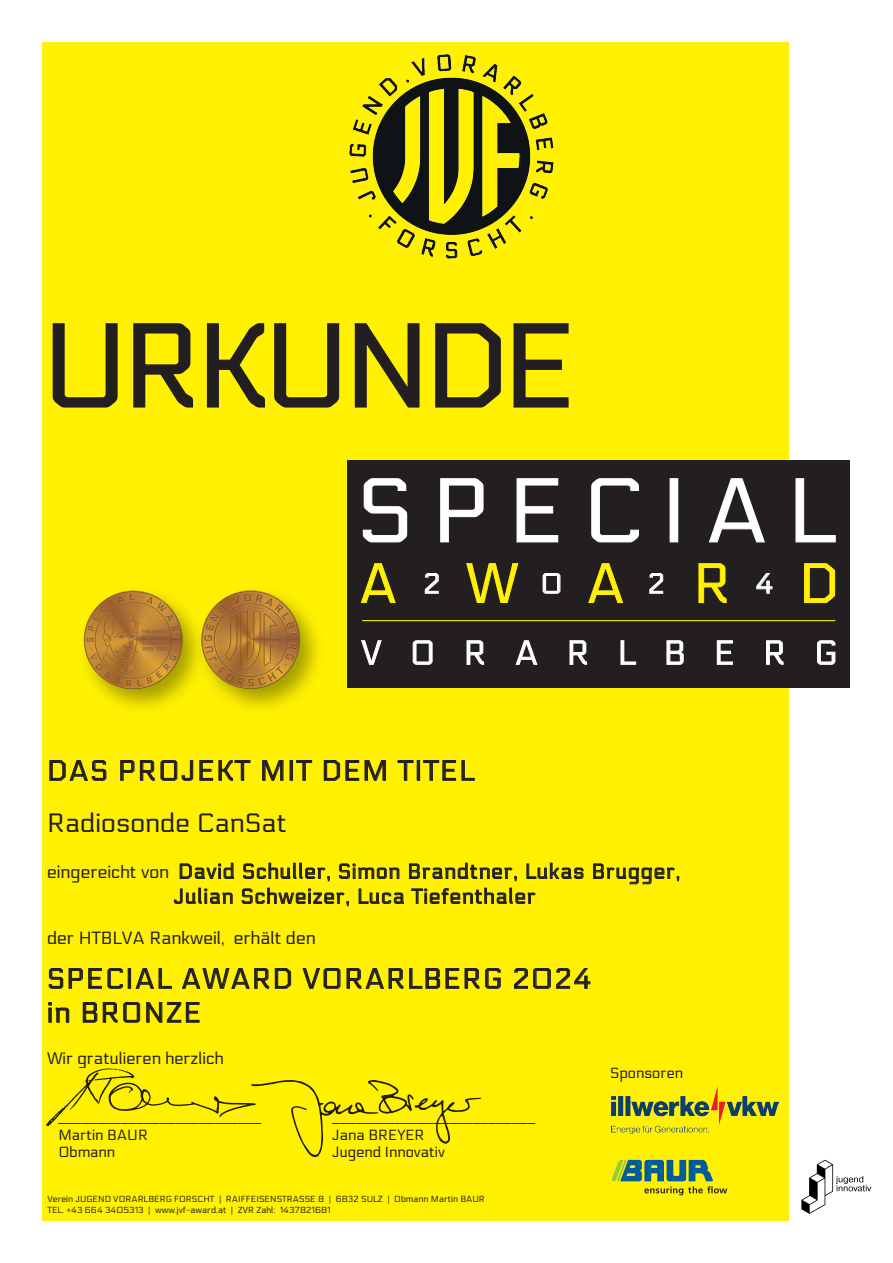
<style>
.page{position:relative;width:893px;height:1263px;background:#fff}
.page>*{position:absolute;margin:0;border:0;box-sizing:border-box;transform-origin:0 0}
.t1{font:117.6px "Electrolize";letter-spacing:-.05em;color:#231f20}
.t2{font:28.2px/33.9px "Electrolize";letter-spacing:.05em;color:#231f20}
.t3{font:28.2px "Electrolize";color:#fff}
.t4{font:26.4px "Electrolize";letter-spacing:.005em;color:#231f20}
.t5{font:20.55px/25px "Electrolize";letter-spacing:.05em;color:#231f20}
.t6{font:17.7px "Electrolize";color:#231f20}
.t7{font:16.65px "Electrolize";color:#231f20}
.t8{font:14.7px/17.7px "Electrolize";color:#231f20}
.t9{font:8.85px/10.6px "Electrolize";letter-spacing:.005em;color:#231f20}
.s1{font-size:17.7px}
</style>
<div class="page">
<div style="left:42px;top:42px;width:747px;height:1179px;background:#fff101"></div>
<img style="left:349px;top:54px;width:205px;height:205px">
<svg style="left:52px;top:323px;width:66px;height:85px"></svg>
<svg style="left:133px;top:323px;width:60px;height:85px"></svg>
<svg style="left:206px;top:323px;width:59px;height:85px"></svg>
<svg style="left:274px;top:323px;width:66px;height:85px"></svg>
<svg style="left:354px;top:323px;width:66px;height:85px"></svg>
<svg style="left:435px;top:323px;width:66px;height:85px"></svg>
<svg style="left:513px;top:323px;width:56px;height:85px"></svg>
<svg style="left:801px;top:1160px;width:70px;height:54px"></svg>
<svg style="left:49px;top:760px;width:57px;height:21px"></svg>
<svg style="left:120px;top:760px;width:14px;height:21px"></svg>
<svg style="left:140px;top:760px;width:15px;height:21px"></svg>
<svg style="left:161px;top:760px;width:32px;height:21px"></svg>
<svg style="left:199px;top:760px;width:14px;height:21px"></svg>
<svg style="left:219px;top:760px;width:31px;height:21px"></svg>
<svg style="left:262px;top:760px;width:21px;height:21px"></svg>
<div style="left:290px;top:760px;width:3px;height:20px;border:1px solid #231f20"></div>
<svg style="left:296px;top:760px;width:16px;height:21px"></svg>
<svg style="left:324px;top:760px;width:16px;height:21px"></svg>
<svg style="left:346px;top:760px;width:13px;height:21px"></svg>
<svg style="left:365px;top:760px;width:21px;height:21px"></svg>
<svg style="left:398px;top:760px;width:16px;height:21px"></svg>
<div style="left:417px;top:760px;width:3px;height:20px;border:1px solid #231f20"></div>
<svg style="left:423px;top:760px;width:33px;height:21px"></svg>
<svg style="left:462px;top:760px;width:13px;height:21px"></svg>
<svg style="left:180px;top:863px;width:54px;height:16px"></svg>
<svg style="left:243px;top:863px;width:87px;height:19px"></svg>
<svg style="left:339px;top:864px;width:60px;height:15px"></svg>
<svg style="left:409px;top:863px;width:108px;height:19px"></svg>
<svg style="left:527px;top:863px;width:56px;height:16px"></svg>
<svg style="left:593px;top:864px;width:86px;height:20px"></svg>
<svg style="left:174px;top:889px;width:59px;height:15px"></svg>
<svg style="left:242px;top:888px;width:107px;height:19px"></svg>
<svg style="left:359px;top:889px;width:45px;height:15px"></svg>
<svg style="left:411px;top:888px;width:125px;height:16px"></svg>
<svg style="left:49px;top:968px;width:14px;height:21px"></svg>
<svg style="left:69px;top:968px;width:33px;height:21px"></svg>
<svg style="left:108px;top:968px;width:15px;height:21px"></svg>
<div style="left:128px;top:968px;width:3px;height:20px;border:1px solid #231f20"></div>
<svg style="left:136px;top:968px;width:36px;height:21px"></svg>
<svg style="left:182px;top:968px;width:87px;height:21px"></svg>
<svg style="left:275px;top:968px;width:16px;height:21px"></svg>
<svg style="left:303px;top:968px;width:37px;height:21px"></svg>
<svg style="left:347px;top:968px;width:56px;height:21px"></svg>
<svg style="left:409px;top:968px;width:31px;height:21px"></svg>
<svg style="left:446px;top:968px;width:13px;height:21px"></svg>
<svg style="left:465px;top:968px;width:14px;height:21px"></svg>
<svg style="left:485px;top:968px;width:16px;height:21px"></svg>
<svg style="left:514px;top:968px;width:76px;height:21px"></svg>
<svg style="left:48px;top:1002px;width:21px;height:21px"></svg>
<svg style="left:83px;top:1002px;width:14px;height:21px"></svg>
<svg style="left:103px;top:1002px;width:37px;height:21px"></svg>
<svg style="left:146px;top:1002px;width:54px;height:21px"></svg>
<svg style="left:46px;top:1068px;width:436px;height:89px"></svg>
<div style="left:347px;top:460px;width:503px;height:227px;background:#231f20"></div>
<svg style="left:361px;top:563px;width:35px;height:40px"></svg>
<svg style="left:466px;top:563px;width:52px;height:40px"></svg>
<svg style="left:588px;top:563px;width:35px;height:40px"></svg>
<svg style="left:698px;top:563px;width:29px;height:40px"></svg>
<svg style="left:804px;top:563px;width:31px;height:40px"></svg>
<hr style="left:362px;top:620px;width:473px;height:1px;background:#fff101">
<svg style="left:362px;top:478px;width:46px;height:65px"></svg>
<svg style="left:440px;top:478px;width:44px;height:65px"></svg>
<svg style="left:516px;top:478px;width:43px;height:65px"></svg>
<svg style="left:591px;top:478px;width:48px;height:65px"></svg>
<div style="left:670px;top:478px;width:8px;height:64px;background:#fff;border:1px solid #fff"></div>
<svg style="left:708px;top:478px;width:57px;height:65px"></svg>
<svg style="left:795px;top:478px;width:41px;height:65px"></svg>
<svg style="left:361px;top:640px;width:21px;height:25px"></svg>
<svg style="left:413px;top:640px;width:20px;height:25px"></svg>
<svg style="left:466px;top:640px;width:18px;height:25px"></svg>
<svg style="left:516px;top:640px;width:21px;height:25px"></svg>
<svg style="left:569px;top:640px;width:18px;height:25px"></svg>
<svg style="left:620px;top:640px;width:16px;height:25px"></svg>
<svg style="left:666px;top:640px;width:18px;height:25px"></svg>
<svg style="left:717px;top:640px;width:16px;height:25px"></svg>
<svg style="left:766px;top:640px;width:18px;height:25px"></svg>
<svg style="left:817px;top:640px;width:18px;height:25px"></svg>
<img style="left:611px;top:1087px;width:168px;height:46px">
<svg style="left:611px;top:1160px;width:116px;height:35px"></svg>
<svg style="left:424px;top:573px;width:15px;height:21px"></svg>
<svg style="left:542px;top:573px;width:19px;height:21px"></svg>
<svg style="left:649px;top:573px;width:15px;height:21px"></svg>
<svg style="left:756px;top:573px;width:17px;height:21px"></svg>
<img style="left:81px;top:589px;width:223px;height:104px">
<h1 class="t1" style="left:42px;top:299px;width:536px">URKUNDE</h1>
<h2 class="t3" style="left:423px;top:568px;width:19px">2</h2>
<h2 class="t3" style="left:540px;top:568px;width:24px">0</h2>
<h2 class="t3" style="left:648px;top:568px;width:19px">2</h2>
<h2 class="t3" style="left:755px;top:568px;width:20px">4</h2>
<h2 class="t2" style="left:47px;top:754px;width:429px">DAS PROJEKT MIT DEM TITEL</h2>
<h3 class="t4" style="left:47px;top:808px;width:241px">Radiosonde CanSat</h3>
<h3 class="t5" style="left:174px;top:859px;width:508px;text-indent:-127px"><span class="s1">eingereicht von</span> David Schuller, Simon Brandtner, Lukas Brugger,<br>Julian Schweizer, Luca Tiefenthaler</h3>
<h3 class="t6" style="left:47px;top:928px;width:270px">der HTBLVA Rankweil, erhält den</h3>
<h2 class="t2" style="left:47px;top:962px;width:546px">SPECIAL AWARD VORARLBERG 2024 in BRONZE</h2>
<h3 class="t7" style="left:47px;top:1048px;width:178px">Wir gratulieren herzlich</h3>
<h3 class="t8" style="left:610px;top:1064px;width:74px">Sponsoren</h3>
<h3 class="t8" style="left:58px;top:1109px;width:204px">__________________________<br>Martin BAUR<br>Obmann</h3>
<h3 class="t8" style="left:332px;top:1109px;width:204px">__________________________<br>Jana BREYER<br>Jugend Innovativ</h3>
<p class="t9" style="left:47px;top:1194px;width:439px">Verein JUGEND VORARLBERG FORSCHT | RAIFFEISENSTRASSE 8 | 6832 SULZ | Obmann Martin BAUR<br>TEL. +43 664 3405313 | www.jvf-award.at | ZVR Zahl: 1437821681</p>
</div>
